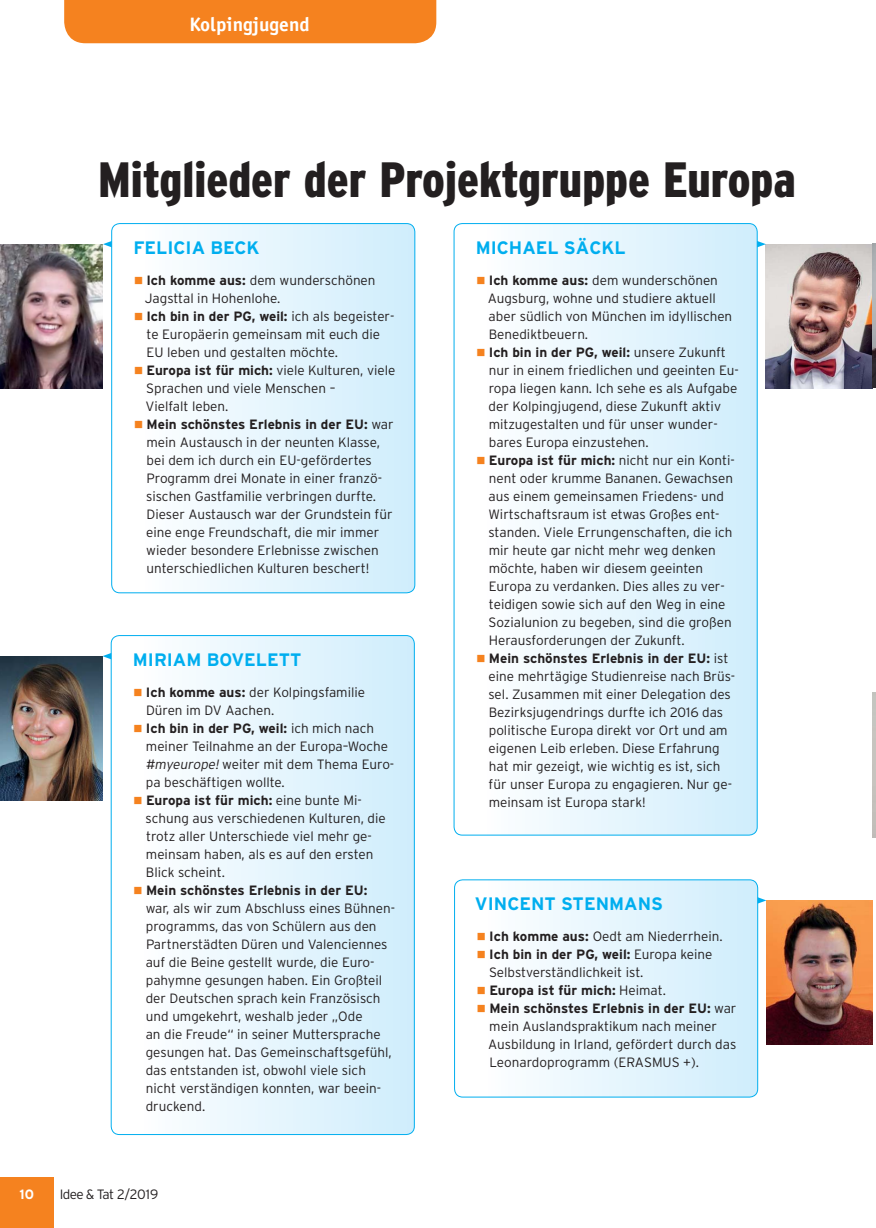
<style>
.page{position:relative;width:876px;height:1228px;background:#fff}
.page>*{position:absolute;margin:0;border:0;box-sizing:border-box;transform-origin:0 0}
.t1{font:900 condensed 49.5px "Interstate";color:#231f20}
.t2{font:700 19.5px "Officina Sans";color:#fff}
.t3{font:700 18px "Interstate";color:#00aeef}
.t4{font:300 13.5px "Interstate";color:#231f20}
.t5{font:700 13.5px "Interstate";color:#231f20}
.t6{font:300 13.5px "Interstate";letter-spacing:-.05em;color:#231f20}
.t7{font:700 13.5px "Interstate";color:#fff}
.s1{font-family:"Button Bonus Circle Negative";font-weight:400;font-size:9px;color:#f5821f}
.s2{font-weight:700}
.s3{font-weight:300}
.s4{font-style:italic}
</style>
<div class="page">
<img style="left:0;top:656px;width:102px;height:144px">
<div style="left:111px;top:635px;width:303px;height:499px;background:linear-gradient(to right,#fff,#cfedfc);border-radius:8px"></div>
<div style="left:111px;top:635px;width:303px;height:499px;border:1px solid #00aeef;border-radius:8px"></div>
<svg style="left:102px;top:653px;width:9px;height:6px"></svg>
<img style="left:766px;top:244px;width:106px;height:144px">
<div style="left:454px;top:223px;width:303px;height:612px;background:linear-gradient(to right,#fff,#cfedfc);border-radius:8px"></div>
<svg style="left:757px;top:241px;width:9px;height:6px"></svg>
<img style="left:0;top:244px;width:103px;height:144px">
<div style="left:112px;top:223px;width:303px;height:369px;background:linear-gradient(to right,#fff,#cfedfc);border-radius:8px"></div>
<div style="left:111px;top:223px;width:304px;height:370px;border:1px solid #00aeef;border-radius:8px"></div>
<svg style="left:103px;top:241px;width:9px;height:6px"></svg>
<img style="left:766px;top:900px;width:107px;height:144px">
<div style="left:454px;top:879px;width:304px;height:217px;background:linear-gradient(to right,#fff,#cfedfc);border-radius:8px"></div>
<div style="left:454px;top:879px;width:304px;height:218px;border:1px solid #00aeef;border-radius:8px"></div>
<svg style="left:757px;top:897px;width:9px;height:6px"></svg>
<svg style="left:872px;top:243px;width:4px;height:145px"></svg>
<div style="left:64px;top:0;width:372px;height:43px;background:#f5821f"></div>
<div style="left:0;top:1177px;width:53px;height:50px;background:#f5821f"></div>
<h2 class="t2" style="left:189px;top:17px;width:122px">Kolpingjugend</h2>
<h1 class="t1" style="left:98px;top:161px;width:699px">Mitglieder der Projektgruppe Europa</h1>
<h3 class="t3" style="left:133px;top:241px;width:128px">FELICIA BECK</h3>
<p class="t4" style="left:134px;top:275px;width:243px"><span class="s1">}</span> <span class="s2">Ich komme aus:</span> dem wunderschönen</p>
<p class="t4" style="left:145px;top:293px;width:137px">Jagsttal in Hohenlohe.</p>
<p class="t5" style="left:134px;top:311px;width:262px"><span class="s1">}</span> Ich bin in der PG, weil: <span class="s3">ich als begeister-</span></p>
<p class="t4" style="left:147px;top:329px;width:235px">te Europäerin gemeinsam mit euch die</p>
<p class="t4" style="left:146px;top:347px;width:193px">EU leben und gestalten möchte.</p>
<p class="t4" style="left:134px;top:365px;width:263px"><span class="s1">}</span> <span class="s2">Europa ist für mich:</span> viele Kulturen, viele</p>
<p class="t4" style="left:146px;top:383px;width:191px">Sprachen und viele Menschen –</p>
<p class="t4" style="left:146px;top:401px;width:84px">Vielfalt leben.</p>
<p class="t5" style="left:134px;top:419px;width:261px"><span class="s1">}</span> Mein schönstes Erlebnis in der EU: <span class="s3">war</span></p>
<p class="t4" style="left:146px;top:437px;width:235px">mein Austausch in der neunten Klasse,</p>
<p class="t4" style="left:147px;top:455px;width:227px">bei dem ich durch ein EU-gefördertes</p>
<p class="t4" style="left:146px;top:473px;width:237px">Programm drei Monate in einer franzö-</p>
<p class="t4" style="left:146px;top:491px;width:231px">sischen Gastfamilie verbringen durfte.</p>
<p class="t4" style="left:146px;top:509px;width:247px">Dieser Austausch war der Grundstein für</p>
<p class="t4" style="left:146px;top:527px;width:235px">eine enge Freundschaft, die mir immer</p>
<p class="t4" style="left:146px;top:545px;width:234px">wieder besondere Erlebnisse zwischen</p>
<p class="t4" style="left:146px;top:563px;width:224px">unterschiedlichen Kulturen beschert!</p>
<h3 class="t3" style="left:133px;top:653px;width:170px">MIRIAM BOVELETT</h3>
<p class="t4" style="left:134px;top:687px;width:233px"><span class="s1">}</span> <span class="s2">Ich komme aus:</span> der Kolpingsfamilie</p>
<p class="t4" style="left:146px;top:705px;width:130px">Düren im DV Aachen.</p>
<p class="t5" style="left:134px;top:723px;width:242px"><span class="s1">}</span> Ich bin in der PG, weil: <span class="s3">ich mich nach</span></p>
<p class="t4" style="left:146px;top:741px;width:244px">meiner Teilnahme an der Europa–Woche</p>
<p class="t4" style="left:145px;top:759px;width:250px"><span class="s4">#myeurope!</span> weiter mit dem Thema Euro-</p>
<p class="t4" style="left:146px;top:777px;width:140px">pa beschäftigen wollte.</p>
<p class="t5" style="left:134px;top:795px;width:230px"><span class="s1">}</span> Europa ist für mich: <span class="s3">eine bunte Mi-</span></p>
<p class="t4" style="left:146px;top:813px;width:242px">schung aus verschiedenen Kulturen, die</p>
<p class="t4" style="left:146px;top:831px;width:227px">trotz aller Unterschiede viel mehr ge-</p>
<p class="t4" style="left:146px;top:849px;width:229px">meinsam haben, als es auf den ersten</p>
<p class="t4" style="left:146px;top:867px;width:81px">Blick scheint.</p>
<p class="t5" style="left:134px;top:885px;width:235px"><span class="s1">}</span> Mein schönstes Erlebnis in der EU:</p>
<p class="t4" style="left:146px;top:903px;width:251px">war, als wir zum Abschluss eines Bühnen-</p>
<p class="t4" style="left:146px;top:921px;width:232px">programms, das von Schülern aus den</p>
<p class="t4" style="left:146px;top:939px;width:243px">Partnerstädten Düren und Valenciennes</p>
<p class="t4" style="left:146px;top:957px;width:230px">auf die Beine gestellt wurde, die Euro-</p>
<p class="t4" style="left:146px;top:975px;width:238px">pahymne gesungen haben. Ein Großteil</p>
<p class="t4" style="left:146px;top:993px;width:236px">der Deutschen sprach kein Französisch</p>
<p class="t4" style="left:146px;top:1011px;width:218px">und umgekehrt, weshalb jeder „Ode</p>
<p class="t4" style="left:146px;top:1029px;width:236px">an die Freude“ in seiner Muttersprache</p>
<p class="t4" style="left:146px;top:1047px;width:248px">gesungen hat. Das Gemeinschaftsgefühl,</p>
<p class="t4" style="left:146px;top:1065px;width:222px">das entstanden ist, obwohl viele sich</p>
<p class="t4" style="left:146px;top:1083px;width:237px">nicht verständigen konnten, war beein-</p>
<p class="t4" style="left:146px;top:1101px;width:61px">druckend.</p>
<h3 class="t3" style="left:476px;top:241px;width:151px">MICHAEL SÄCKL</h3>
<p class="t4" style="left:476px;top:275px;width:243px"><span class="s1">}</span> <span class="s2">Ich komme aus:</span> dem wunderschönen</p>
<p class="t4" style="left:488px;top:293px;width:230px">Augsburg, wohne und studiere aktuell</p>
<p class="t4" style="left:488px;top:311px;width:245px">aber südlich von München im idyllischen</p>
<p class="t4" style="left:489px;top:329px;width:101px">Benediktbeuern.</p>
<p class="t5" style="left:476px;top:347px;width:251px"><span class="s1">}</span> Ich bin in der PG, weil: <span class="s3">unsere Zukunft</span></p>
<p class="t4" style="left:489px;top:365px;width:252px">nur in einem friedlichen und geeinten Eu-</p>
<p class="t4" style="left:489px;top:383px;width:250px">ropa liegen kann. Ich sehe es als Aufgabe</p>
<p class="t4" style="left:488px;top:401px;width:234px">der Kolpingjugend, diese Zukunft aktiv</p>
<p class="t4" style="left:489px;top:419px;width:230px">mitzugestalten und für unser wunder-</p>
<p class="t4" style="left:489px;top:437px;width:161px">bares Europa einzustehen.</p>
<p class="t5" style="left:476px;top:455px;width:260px"><span class="s1">}</span> Europa ist für mich: <span class="s3">nicht nur ein Konti-</span></p>
<p class="t4" style="left:489px;top:473px;width:246px">nent oder krumme Bananen. Gewachsen</p>
<p class="t4" style="left:488px;top:491px;width:237px">aus einem gemeinsamen Friedens- und</p>
<p class="t4" style="left:488px;top:509px;width:233px">Wirtschaftsraum ist etwas Großes ent-</p>
<p class="t4" style="left:488px;top:527px;width:246px">standen. Viele Errungenschaften, die ich</p>
<p class="t4" style="left:489px;top:545px;width:228px">mir heute gar nicht mehr weg denken</p>
<p class="t4" style="left:489px;top:563px;width:216px">möchte, haben wir diesem geeinten</p>
<p class="t4" style="left:489px;top:581px;width:237px">Europa zu verdanken. Dies alles zu ver-</p>
<p class="t4" style="left:489px;top:599px;width:238px">teidigen sowie sich auf den Weg in eine</p>
<p class="t4" style="left:488px;top:617px;width:245px">Sozialunion zu begeben, sind die großen</p>
<p class="t4" style="left:489px;top:635px;width:197px">Herausforderungen der Zukunft.</p>
<p class="t5" style="left:476px;top:653px;width:253px"><span class="s1">}</span> Mein schönstes Erlebnis in der EU: <span class="s3">ist</span></p>
<p class="t4" style="left:488px;top:671px;width:248px">eine mehrtägige Studienreise nach Brüs-</p>
<p class="t4" style="left:488px;top:689px;width:244px">sel. Zusammen mit einer Delegation des</p>
<p class="t4" style="left:489px;top:707px;width:236px">Bezirksjugendrings durfte ich 2016 das</p>
<p class="t4" style="left:489px;top:725px;width:240px">politische Europa direkt vor Ort und am</p>
<p class="t4" style="left:488px;top:743px;width:233px">eigenen Leib erleben. Diese Erfahrung</p>
<p class="t4" style="left:489px;top:761px;width:233px">hat mir gezeigt, wie wichtig es ist, sich</p>
<p class="t4" style="left:489px;top:779px;width:245px">für unser Europa zu engagieren. Nur ge-</p>
<p class="t4" style="left:489px;top:797px;width:158px">meinsam ist Europa stark!</p>
<h3 class="t3" style="left:475px;top:897px;width:190px">VINCENT STENMANS</h3>
<p class="t4" style="left:477px;top:931px;width:247px"><span class="s1">}</span> <span class="s2">Ich komme aus:</span> Oedt am Niederrhein.</p>
<p class="t5" style="left:477px;top:949px;width:237px"><span class="s1">}</span> Ich bin in der PG, weil: <span class="s3">Europa keine</span></p>
<p class="t4" style="left:489px;top:967px;width:156px">Selbstverständlichkeit ist.</p>
<p class="t5" style="left:477px;top:985px;width:191px"><span class="s1">}</span> Europa ist für mich: <span class="s3">Heimat.</span></p>
<p class="t5" style="left:477px;top:1003px;width:261px"><span class="s1">}</span> Mein schönstes Erlebnis in der EU: <span class="s3">war</span></p>
<p class="t4" style="left:489px;top:1021px;width:229px">mein Auslandspraktikum nach meiner</p>
<p class="t4" style="left:488px;top:1039px;width:250px">Ausbildung in Irland, gefördert durch das</p>
<p class="t4" style="left:489px;top:1057px;width:211px">Leonardoprogramm (ERASMUS +).</p>
<p class="t7" style="left:20px;top:1188px;width:16px">10</p>
<p class="t6" style="left:60px;top:1188px;width:100px">Idee &amp; Tat 2/2019</p>
</div>
